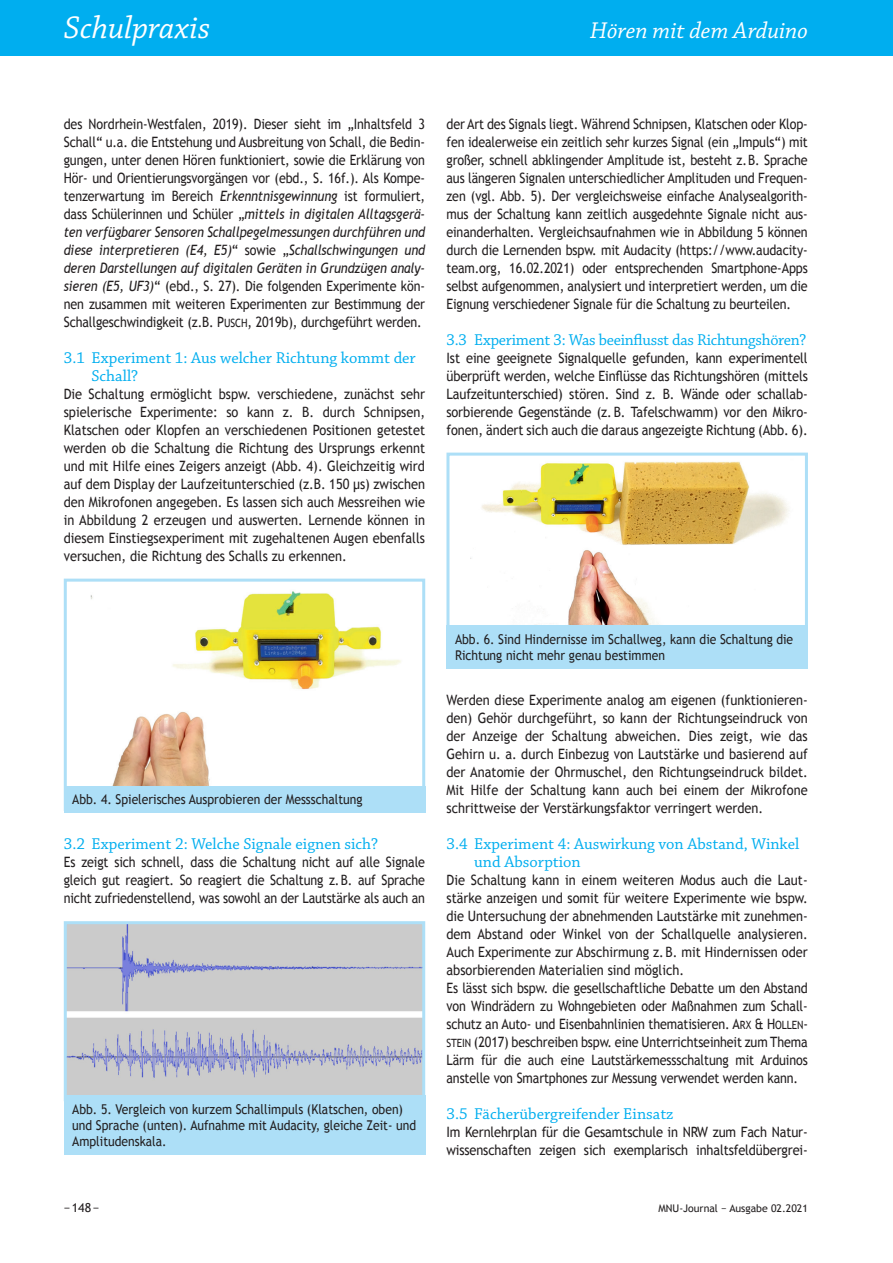
<style>
.page{position:relative;width:893px;height:1263px;background:#fff}
.page>*{position:absolute;margin:0;border:0;box-sizing:border-box;transform-origin:0 0}
.t1{font:italic 33px "Chaparral Pro";color:#fff}
.t2{font:italic 24px "Chaparral Pro";color:#fff}
.t3{font:16.5px/18px "Chaparral Pro";color:#00aeef}
.t4{font:14.25px/18px "Trebuchet MS";letter-spacing:-.01em;color:#231f20;text-align:justify;scale:.9 1}
.t5{font:14.25px/18px "Trebuchet MS";letter-spacing:-.01em;color:#231f20;text-align:justify;scale:.88 1}
.t6{font:13.5px/16.2px "Trebuchet MS";color:#231f20;scale:.9 1}
.t7{font:12.3px "Trebuchet MS";color:#231f20}
.t8{font:10.5px "Trebuchet MS";color:#231f20}
.s1{font-style:italic}
.s2{font-size:11.4px}
</style>
<div class="page">
<div style="left:0;top:0;width:893px;height:55px;background:#00aeef"></div>
<img style="left:90px;top:591px;width:311px;height:195px">
<div style="left:64px;top:579px;width:361px;height:232px;border:3px solid #addff7"></div>
<div style="left:64px;top:786px;width:361px;height:27px;background:#addff7"></div>
<img style="left:481px;top:461px;width:308px;height:164px">
<div style="left:446px;top:453px;width:362px;height:179px;border:3px solid #addff7"></div>
<div style="left:446px;top:625px;width:362px;height:44px;background:#addff7"></div>
<img style="left:68px;top:925px;width:353px;height:170px">
<div style="left:64px;top:921px;width:361px;height:180px;border:3px solid #addff7"></div>
<div style="left:64px;top:1095px;width:361px;height:60px;background:#addff7"></div>
<h1 class="t1" style="left:64px;top:15px;width:148px">Schulpraxis</h1>
<h2 class="t2" style="left:590px;top:21px;width:219px">Hören mit dem Arduino</h2>
<h1 class="t1" style="left:64px;top:15px;width:45px">xxx</h1>
<p class="t5" style="left:64px;top:114px;width:412px">des Nordrhein-Westfalen, 2019). Dieser sieht im „Inhaltsfeld 3<br>Schall“ u.a. die Entstehung und Ausbreitung von Schall, die Bedin&shy;gungen, unter denen Hören funktioniert, sowie die Erklärung von Hör- und Orientierungsvorgängen vor (ebd., S. 16f.). Als Kompe&shy;tenzerwartung im Bereich <span class="s1">Erkenntnisgewinnung</span> ist formuliert, dass Schülerinnen und Schüler „<span class="s1">mittels in digitalen Alltagsgerä&shy;ten verfügbarer Sensoren Schallpegelmessungen durchführen und diese interpretieren (E4, E5)</span>“ sowie „<span class="s1">Schallschwingungen und deren Darstellungen auf digitalen Geräten in Grundzügen analy&shy;sieren (E5, UF3)</span>“ (ebd., S. 27). Die folgenden Experimente kön&shy;nen zusammen mit weiteren Experimenten zur Bestimmung der Schallgeschwindigkeit (z.B. P<span class="s2">USCH</span>, 2019b), durchgeführt werden.</p>
<p class="t3" style="left:91px;top:350px;width:326px;text-indent:-28px">3.1 Experiment 1: Aus welcher Richtung kommt der<br>Schall?</p>
<p class="t4" style="left:64px;top:384px;width:403px">Die Schaltung ermöglicht bspw. verschiedene, zunächst sehr spielerische Experimente: so kann z. B. durch Schnipsen, Klatschen oder Klopfen an verschiedenen Positionen getestet werden ob die Schaltung die Richtung des Ursprungs erkennt und mit Hilfe eines Zeigers anzeigt (Abb. 4). Gleichzeitig wird auf dem Display der Laufzeitunterschied (z.B. 150 μs) zwischen den Mikrofonen angegeben. Es lassen sich auch Messreihen wie in Abbildung 2 erzeugen und auswerten. Lernende können in diesem Einstiegsexperiment mit zugehaltenen Augen ebenfalls versuchen, die Richtung des Schalls zu erkennen.</p>
<p class="t5" style="left:446px;top:114px;width:412px">der Art des Signals liegt. Während Schnipsen, Klatschen oder Klop&shy;fen idealerweise ein zeitlich sehr kurzes Signal (ein „Impuls“) mit großer, schnell abklingender Amplitude ist, besteht z. B. Sprache aus längeren Signalen unterschiedlicher Amplituden und Frequen&shy;zen (vgl. Abb. 5). Der vergleichsweise einfache Analysealgorith&shy;mus der Schaltung kann zeitlich ausgedehnte Signale nicht aus&shy;einanderhalten. Vergleichsaufnahmen wie in Abbildung 5 können durch die Lernenden bspw. mit Audacity (https://www.audacity&shy;team.org, 16.02.2021) oder entsprechenden Smartphone-Apps selbst aufgenommen, analysiert und interpretiert werden, um die Eignung verschiedener Signale für die Schaltung zu beurteilen.</p>
<p class="t3" style="left:446px;top:332px;width:361px">3.3 Experiment 3: Was beeinflusst das Richtungshören?</p>
<p class="t4" style="left:446px;top:348px;width:403px">Ist eine geeignete Signalquelle gefunden, kann experimentell überprüft werden, welche Einflüsse das Richtungshören (mittels Laufzeitunterschied) stören. Sind z. B. Wände oder schallab&shy;sorbierende Gegenstände (z. B. Tafelschwamm) vor den Mikro&shy;fonen, ändert sich auch die daraus angezeigte Richtung (Abb. 6).</p>
<p class="t6" style="left:72px;top:791px;width:324px">Abb. 4. Spielerisches Ausprobieren der Messschaltung</p>
<p class="t3" style="left:64px;top:836px;width:316px">3.2 Experiment 2: Welche Signale eignen sich?</p>
<p class="t5" style="left:64px;top:852px;width:412px">Es zeigt sich schnell, dass die Schaltung nicht auf alle Signale gleich gut reagiert. So reagiert die Schaltung z. B. auf Sprache nicht zufriedenstellend, was sowohl an der Lautstärke als auch an</p>
<p class="t6" style="left:72px;top:1101px;width:384px">Abb. 5. Vergleich von kurzem Schallimpuls (Klatschen, oben) und Sprache (unten). Aufnahme mit Audacity, gleiche Zeit- und<br>Amplitudenskala.</p>
<p class="t6" style="left:455px;top:631px;width:377px">Abb. 6. Sind Hindernisse im Schallweg, kann die Schaltung die<br>Richtung nicht mehr genau bestimmen</p>
<p class="t4" style="left:446px;top:690px;width:403px">Werden diese Experimente analog am eigenen (funktionieren&shy;den) Gehör durchgeführt, so kann der Richtungseindruck von der Anzeige der Schaltung abweichen. Dies zeigt, wie das Gehirn u. a. durch Einbezug von Lautstärke und basierend auf der Anatomie der Ohrmuschel, den Richtungseindruck bildet.<br>Mit Hilfe der Schaltung kann auch bei einem der Mikrofone schrittweise der Verstärkungsfaktor verringert werden.</p>
<p class="t3" style="left:474px;top:836px;width:327px;text-indent:-28px">3.4 Experiment 4: Auswirkung von Abstand, Winkel und Absorption</p>
<p class="t4" style="left:446px;top:870px;width:403px;text-align:left">Die Schaltung kann in einem weiteren Modus auch die Laut&shy;stärke anzeigen und somit für weitere Experimente wie bspw. die Untersuchung der abnehmenden Lautstärke mit zunehmen&shy;dem Abstand oder Winkel von der Schallquelle analysieren.<br>Auch Experimente zur Abschirmung z. B. mit Hindernissen oder absorbierenden Materialien sind möglich.<br>Es lässt sich bspw. die gesellschaftliche Debatte um den Abstand von Windrädern zu Wohngebieten oder Maßnahmen zum Schall&shy;schutz an Auto- und Eisenbahnlinien thematisieren. A<span class="s2">RX</span> &amp; H<span class="s2">OLLEN</span>-<span class="s2">STEIN</span> (2017) beschreiben bspw. eine Unterrichtseinheit zum Thema Lärm für die auch eine Lautstärkemessschaltung mit Arduinos anstelle von Smartphones zur Messung verwendet werden kann.</p>
<p class="t3" style="left:446px;top:1106px;width:228px">3.5 Fächerübergreifender Einsatz</p>
<p class="t4" style="left:446px;top:1122px;width:403px">Im Kernlehrplan für die Gesamtschule in NRW zum Fach Natur&shy;wissenschaften zeigen sich exemplarisch inhaltsfeldübergrei-</p>
<p class="t7" style="left:64px;top:1200px;width:37px">− 148 −</p>
<p class="t8" style="left:658px;top:1202px;width:151px">MNU-Journal − Ausgabe 02.2021</p>
</div>
